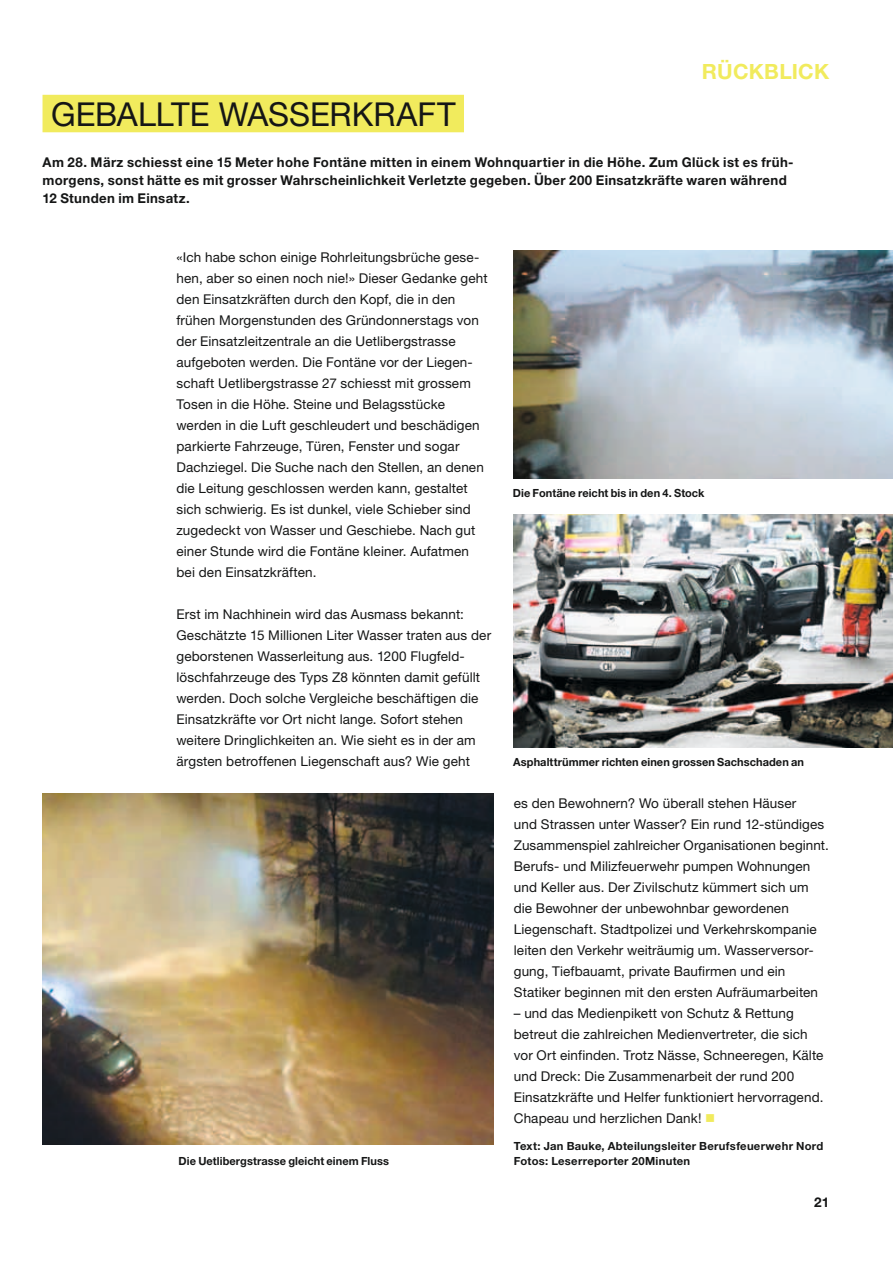
<style>
.page{position:relative;width:893px;height:1263px;background:#fff}
.page>*{position:absolute;margin:0;border:0;box-sizing:border-box;transform-origin:0 0}
.t1{font:33px "Helvetica Neue LT Std";color:#151616}
.t2{font:700 21px "Helvetica Neue LT Std";letter-spacing:.01em;color:#f1eb5d}
.t3{font:13.5px/21px "Helvetica Neue LT Std";letter-spacing:.01em;color:#151616}
.t4{font:700 13.5px/18px "Helvetica Neue LT Std";letter-spacing:.025em;color:#151616}
.t5{font:700 11.25px/15px "Helvetica Neue LT Std";letter-spacing:.01em;color:#151616}
.s1{color:#f1eb5d}
</style>
<div class="page">
<div style="left:43px;top:95px;width:421px;height:37px;background:#f1eb5d"></div>
<img style="left:42px;top:793px;width:451px;height:352px">
<img style="left:514px;top:251px;width:379px;height:227px">
<img style="left:514px;top:514px;width:379px;height:233px">
<h2 class="t2" style="left:702px;top:58px;width:129px">Rückblick</h2>
<h1 class="t1" style="left:51px;top:94px;width:21px">geballte</h1>
<h1 class="t1" style="left:219px;top:94px;width:23px">wasserkraft</h1>
<p class="t4" style="left:43px;top:153px;width:753px">Am 28. März schiesst eine 15 Meter hohe Fontäne mitten in einem Wohnquartier in die Höhe. Zum Glück ist es früh&shy;morgens, sonst hätte es mit grosser Wahrscheinlichkeit Verletzte gegeben. Über 200 Einsatzkräfte waren während<br>12 Stunden im Einsatz.</p>
<p class="t3" style="left:176px;top:246px;width:313px">«Ich habe schon einige Rohrleitungsbrüche gese&shy;hen, aber so einen noch nie!» Dieser Gedanke geht den Einsatzkräften durch den Kopf, die in den frühen Morgenstunden des Gründonnerstags von der Einsatzleitzentrale an die Uetlibergstrasse aufgeboten werden. Die Fontäne vor der Liegen&shy;schaft Uetlibergstrasse 27 schiesst mit grossem Tosen in die Höhe. Steine und Belagsstücke werden in die Luft geschleudert und beschädigen parkierte Fahrzeuge, Türen, Fenster und sogar Dachziegel. Die Suche nach den Stellen, an denen die Leitung geschlossen werden kann, gestaltet sich schwierig. Es ist dunkel, viele Schieber sind zugedeckt von Wasser und Geschiebe. Nach gut einer Stunde wird die Fontäne kleiner. Aufatmen bei den Einsatzkräften.</p>
<p class="t3" style="left:176px;top:603px;width:316px">Erst im Nachhinein wird das Ausmass bekannt:<br>Geschätzte 15 Millionen Liter Wasser traten aus der geborstenen Wasserleitung aus. 1200 Flugfeld&shy;löschfahrzeuge des Typs Z8 könnten damit gefüllt werden. Doch solche Vergleiche beschäftigen die Einsatzkräfte vor Ort nicht lange. Sofort stehen weitere Dringlichkeiten an. Wie sieht es in der am ärgsten betroffenen Liegenschaft aus? Wie geht</p>
<p class="t5" style="left:179px;top:1153px;width:212px">Die Uetlibergstrasse gleicht einem Fluss</p>
<p class="t5" style="left:513px;top:485px;width:193px">Die Fontäne reicht bis in den 4. Stock</p>
<p class="t5" style="left:513px;top:754px;width:292px">Asphalttrümmer richten einen grossen Sachschaden an</p>
<p class="t3" style="left:514px;top:792px;width:317px">es den Bewohnern? Wo überall stehen Häuser<br>und Strassen unter Wasser? Ein rund 12-stündiges Zusammenspiel zahlreicher Organisationen beginnt.<br>Berufs- und Milizfeuerwehr pumpen Wohnungen und Keller aus. Der Zivilschutz kümmert sich um die Bewohner der unbewohnbar gewordenen Liegenschaft. Stadtpolizei und Verkehrskompanie leiten den Verkehr weiträumig um. Wasserversor&shy;gung, Tiefbauamt, private Baufirmen und ein Statiker beginnen mit den ersten Aufräumarbeiten</p>
<p class="t3" style="left:514px;top:1003px;width:311px">– und das Medienpikett von Schutz &amp; Rettung betreut die zahlreichen Medienvertreter, die sich vor Ort einfinden. Trotz Nässe, Schneeregen, Kälte und Dreck: Die Zusammenarbeit der rund 200<br>Einsatzkräfte und Helfer funktioniert hervorragend.<br>Chapeau und herzlichen Dank! <span class="s1">■</span></p>
<p class="t5" style="left:514px;top:1138px;width:311px">Text: Jan Bauke, Abteilungsleiter Berufsfeuerwehr Nord<br>Fotos: Leserreporter 20Minuten</p>
<p class="t4" style="left:814px;top:1193px;width:17px">21</p>
</div>
